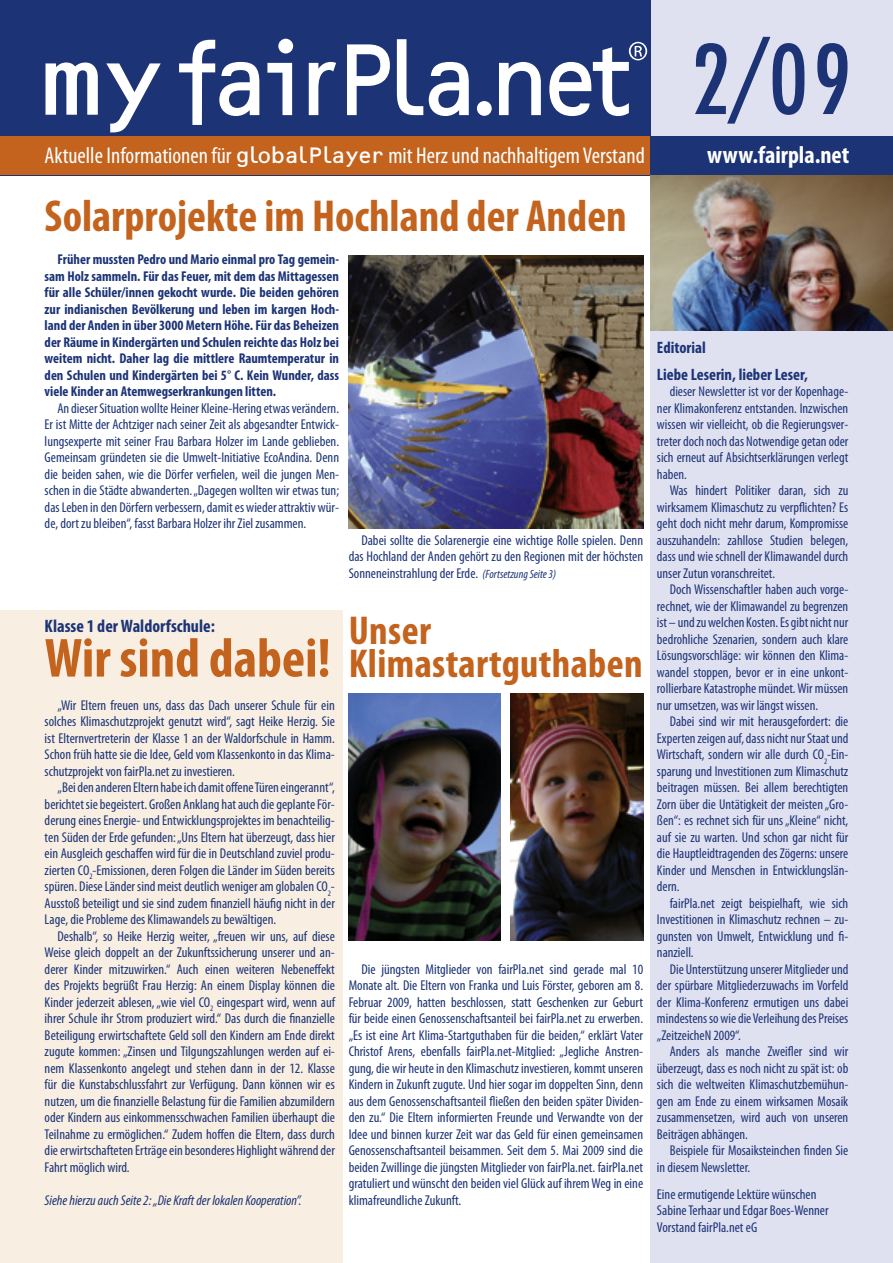
<style>
.page{position:relative;width:893px;height:1263px;background:#fff}
.page>*{position:absolute;margin:0;border:0;box-sizing:border-box;transform-origin:0 0}
.t1{font:102.3px "OCRB";color:#fff}
.t2{font:condensed 93px "Futura";color:#1c3376}
.Head-1{font:700 condensed 55.5px "Myriad Pro";color:#c3631d}
.Head-1-2{font:700 condensed 45px "Myriad Pro";color:#c3631d}
.Head-1-3{font:700 condensed 40.5px "Myriad Pro";letter-spacing:.01em;color:#c3631d}
.t3{font:700 condensed 24.45px "Myriad Pro";color:#fff}
.t4{font:condensed 22.8px "Myriad Pro";color:#fff}
.Head-1-4{font:700 condensed 18px "Myriad Pro";color:#1c3376}
.Head-1-5{font:700 condensed 16.5px "Myriad Pro";color:#1c3376}
.Fließtext{font:condensed 14.25px/16.5px "Myriad Pro";color:#1c3376;text-align:justify}
.Fließtext-2{font:700 condensed 14.25px/16.5px "Myriad Pro";color:#1c3376;text-align:justify}
.Fließtext-3{font:italic condensed 14.25px "Myriad Pro";color:#1c3376}
.s1{font-family:"OCRB";font-stretch:normal}
.s2{font-style:italic;font-size:12px}
</style>
<div class="page">
<div style="left:0;top:611px;width:342px;height:652px;background:#f8efe2"></div>
<div style="left:651px;top:0;width:242px;height:1263px;background:#e0e1f0"></div>
<div style="left:0;top:0;width:651px;height:175px;background:#1c3376"></div>
<div style="left:0;top:136px;width:651px;height:39px;background:#c3631d"></div>
<div style="left:477px;top:101px;width:15px;height:15px;background:#fff;border-radius:50%"></div>
<div style="left:278px;top:39px;width:15px;height:15px;background:#fff;border-radius:50%"></div>
<svg style="left:179px;top:40px;width:80px;height:85px"></svg>
<svg style="left:267px;top:63px;width:25px;height:52px"></svg>
<svg style="left:309px;top:62px;width:27px;height:53px"></svg>
<svg style="left:347px;top:44px;width:43px;height:71px"></svg>
<svg style="left:397px;top:39px;width:26px;height:76px"></svg>
<svg style="left:429px;top:62px;width:40px;height:54px"></svg>
<svg style="left:499px;top:62px;width:42px;height:53px"></svg>
<svg style="left:549px;top:42px;width:98px;height:74px"></svg>
<div style="left:651px;top:136px;width:242px;height:39px;background:#1c3376"></div>
<img style="left:651px;top:175px;width:242px;height:155px">
<img style="left:510px;top:693px;width:133px;height:247px">
<img style="left:349px;top:693px;width:152px;height:247px">
<img style="left:349px;top:255px;width:294px;height:273px">
<p class="t1" style="left:35px;top:25px;width:137px">my</p>
<p class="t4" style="left:45px;top:143px;width:602px">Aktuelle Informationen für<span class="s1">globalPlayer</span>mit Herz und nachhaltigem Verstand</p>
<p class="Head-1-2" style="left:45px;top:191px;width:584px">Solarprojekte im Hochland der Anden</p>
<p class="Fließtext-2" style="left:45px;top:251px;width:296px;text-indent:13px">Früher mussten Pedro und Mario einmal pro Tag gemein&shy;sam Holz sammeln. Für das Feuer, mit dem das Mittagessen für alle Schüler/innen gekocht wurde. Die beiden gehören zur indianischen Bevölkerung und leben im kargen Hoch&shy;land der Anden in über 3000 Metern Höhe. Für das Beheizen der Räume in Kindergärten und Schulen reichte das Holz bei weitem nicht. Daher lag die mittlere Raumtemperatur in den Schulen und Kindergärten bei 5° C. Kein Wunder, dass viele Kinder an Atemwegserkrankungen litten.</p>
<p class="Fließtext" style="left:45px;top:400px;width:296px;text-indent:13px">An dieser Situation wollte Heiner Kleine-Hering etwas verändern.<br>Er ist Mitte der Achtziger nach seiner Zeit als abgesandter Entwick&shy;lungsexperte mit seiner Frau Barbara Holzer im Lande geblieben.<br>Gemeinsam gründeten sie die Umwelt-Initiative EcoAndina. Denn die beiden sahen, wie die Dörfer verfielen, weil die jungen Men&shy;schen in die Städte abwanderten. „Dagegen wollten wir etwas tun; das Leben in den Dörfern verbessern, damit es wieder attraktiv wür&shy;de, dort zu bleiben“, fasst Barbara Holzer ihr Ziel zusammen.</p>
<p class="Head-1-4" style="left:45px;top:616px;width:172px">Klasse 1 der Waldorfschule:</p>
<p class="Head-1" style="left:45px;top:627px;width:287px">Wir sind dabei!</p>
<p class="Fließtext" style="left:45px;top:697px;width:292px;text-indent:13px">„Wir Eltern freuen uns, dass das Dach unserer Schule für ein solches Klimaschutzprojekt genutzt wird“, sagt Heike Herzig. Sie ist Elternvertreterin der Klasse 1 an der Waldorfschule in Hamm.<br>Schon früh hatte sie die Idee, Geld vom Klassenkonto in das Klima&shy;schutzprojekt von fairPla.net zu investieren.</p>
<p class="Fließtext" style="left:45px;top:779px;width:292px;text-indent:13px">„Bei den anderen Eltern habe ich damit offene Türen eingerannt“, berichtet sie begeistert. Großen Anklang hat auch die geplante För&shy;derung eines Energie- und Entwicklungsprojektes im benachteilig&shy;ten Süden der Erde gefunden: „Uns Eltern hat überzeugt, dass hier ein Ausgleich geschaffen wird für die in Deutschland zuviel produ&shy;zierten CO<sub>2</sub>-Emissionen, deren Folgen die Länder im Süden bereits spüren. Diese Länder sind meist deutlich weniger am globalen CO<sub>2</sub>- Ausstoß beteiligt und sie sind zudem finanziell häufig nicht in der Lage, die Probleme des Klimawandels zu bewältigen.</p>
<p class="Fließtext" style="left:45px;top:928px;width:292px;text-indent:13px">Deshalb“, so Heike Herzig weiter, „freuen wir uns, auf diese Weise gleich doppelt an der Zukunftssicherung unserer und an&shy;derer Kinder mitzuwirken.“ Auch einen weiteren Nebeneffekt des Projekts begrüßt Frau Herzig: An einem Display können die Kinder jederzeit ablesen, „wie viel CO<sub>2</sub> eingespart wird, wenn auf ihrer Schule ihr Strom produziert wird.“ Das durch die finanzielle Beteiligung erwirtschaftete Geld soll den Kindern am Ende direkt zugute kommen: „Zinsen und Tilgungszahlungen werden auf ei&shy;nem Klassenkonto angelegt und stehen dann in der 12. Klasse für die Kunstabschlussfahrt zur Verfügung. Dann können wir es nutzen, um die finanzielle Belastung für die Familien abzumildern oder Kindern aus einkommensschwachen Familien überhaupt die Teilnahme zu ermöglichen.“ Zudem hoffen die Eltern, dass durch die erwirtschafteten Erträge ein besonderes Highlight während der Fahrt möglich wird.</p>
<p class="Fließtext-3" style="left:45px;top:1192px;width:258px">Siehe hierzu auch Seite 2: „Die Kraft der lokalen Kooperation”.</p>
<p class="Fließtext" style="left:349px;top:532px;width:296px;text-indent:13px">Dabei sollte die Solarenergie eine wichtige Rolle spielen. Denn das Hochland der Anden gehört zu den Regionen mit der höchsten Sonneneinstrahlung der Erde. <span class="s2">(Fortsetzung Seite 3)</span></p>
<p class="Head-1-3" style="left:349px;top:608px;width:84px">Unser</p>
<p class="Head-1-3" style="left:349px;top:641px;width:295px">Klimastartguthaben</p>
<p class="Fließtext" style="left:349px;top:961px;width:296px;text-indent:13px">Die jüngsten Mitglieder von fairPla.net sind gerade mal 10<br>Monate alt. Die Eltern von Franka und Luis Förster, geboren am 8.<br>Februar 2009, hatten beschlossen, statt Geschenken zur Geburt für beide einen Genossenschaftsanteil bei fairPla.net zu erwerben. „Es ist eine Art Klima-Startguthaben für die beiden,“ erklärt Vater Christof Arens, ebenfalls fairPla.net-Mitglied: „Jegliche Anstren&shy;gung, die wir heute in den Klimaschutz investieren, kommt unseren Kindern in Zukunft zugute. Und hier sogar im doppelten Sinn, denn aus dem Genossenschaftsanteil fließen den beiden später Dividen&shy;den zu.“ Die Eltern informierten Freunde und Verwandte von der Idee und binnen kurzer Zeit war das Geld für einen gemeinsamen Genossenschaftsanteil beisammen. Seit dem 5. Mai 2009 sind die beiden Zwillinge die jüngsten Mitglieder von fairPla.net. fairPla.net gratuliert und wünscht den beiden viel Glück auf ihrem Weg in eine klimafreundliche Zukunft.</p>
<p class="t2" style="left:691px;top:21px;width:161px">2/09</p>
<p class="t3" style="left:707px;top:141px;width:144px">www.fairpla.net</p>
<p class="Head-1-5" style="left:657px;top:338px;width:50px">Editorial</p>
<p class="Head-1-5" style="left:657px;top:365px;width:153px">Liebe Leserin, lieber Leser,</p>
<p class="Fließtext" style="left:657px;top:383px;width:193px;text-indent:13px">dieser Newsletter ist vor der Kopenhage&shy;ner Klimakonferenz entstanden. Inzwischen wissen wir vielleicht, ob die Regierungsver&shy;treter doch noch das Notwendige getan oder sich erneut auf Absichtserklärungen verlegt haben.</p>
<p class="Fließtext" style="left:657px;top:482px;width:193px;text-indent:13px">Was hindert Politiker daran, sich zu wirksamem Klimaschutz zu verpflichten? Es geht doch nicht mehr darum, Kompromisse auszuhandeln: zahllose Studien belegen, dass und wie schnell der Klimawandel durch unser Zutun voranschreitet.</p>
<p class="Fließtext" style="left:657px;top:581px;width:193px;text-indent:13px">Doch Wissenschaftler haben auch vorge&shy;rechnet, wie der Klimawandel zu begrenzen ist – und zu welchen Kosten. Es gibt nicht nur bedrohliche Szenarien, sondern auch klare Lösungsvorschläge: wir können den Klima&shy;wandel stoppen, bevor er in eine unkont&shy;rollierbare Katastrophe mündet. Wir müssen nur umsetzen, was wir längst wissen.</p>
<p class="Fließtext" style="left:657px;top:713px;width:193px;text-indent:13px">Dabei sind wir mit herausgefordert: die Experten zeigen auf, dass nicht nur Staat und Wirtschaft, sondern wir alle durch CO<sub>2</sub>-Ein&shy;sparung und Investitionen zum Klimaschutz beitragen müssen. Bei allem berechtigten Zorn über die Untätigkeit der meisten „Gro&shy;ßen“: es rechnet sich für uns „Kleine“ nicht, auf sie zu warten. Und schon gar nicht für die Hauptleidtragenden des Zögerns: unsere Kinder und Menschen in Entwicklungslän&shy;dern.</p>
<p class="Fließtext" style="left:657px;top:895px;width:193px;text-indent:13px">fairPla.net zeigt beispielhaft, wie sich Investitionen in Klimaschutz rechnen – zu&shy;gunsten von Umwelt, Entwicklung und fi&shy;nanziell.</p>
<p class="Fließtext" style="left:657px;top:961px;width:193px;text-indent:13px">Die Unterstützung unserer Mitglieder und der spürbare Mitgliederzuwachs im Vorfeld der Klima-Konferenz ermutigen uns dabei mindestens so wie die Verleihung des Preises „ZeitzeicheN 2009“.</p>
<p class="Fließtext" style="left:657px;top:1043px;width:193px;text-indent:13px">Anders als manche Zweifler sind wir überzeugt, dass es noch nicht zu spät ist: ob sich die weltweiten Klimaschutzbemühun&shy;gen am Ende zu einem wirksamen Mosaik zusammensetzen, wird auch von unseren Beiträgen abhängen.</p>
<p class="Fließtext" style="left:657px;top:1142px;width:193px;text-indent:13px">Beispiele für Mosaiksteinchen finden Sie in diesem Newsletter.</p>
<p class="Fließtext" style="left:657px;top:1186px;width:161px">Eine ermutigende Lektüre wünschen</p>
<p class="Fließtext" style="left:657px;top:1202px;width:173px">Sabine Terhaar und Edgar Boes-Wenner</p>
<p class="Fließtext" style="left:657px;top:1219px;width:102px">Vorstand fairPla.net eG</p>
</div>
